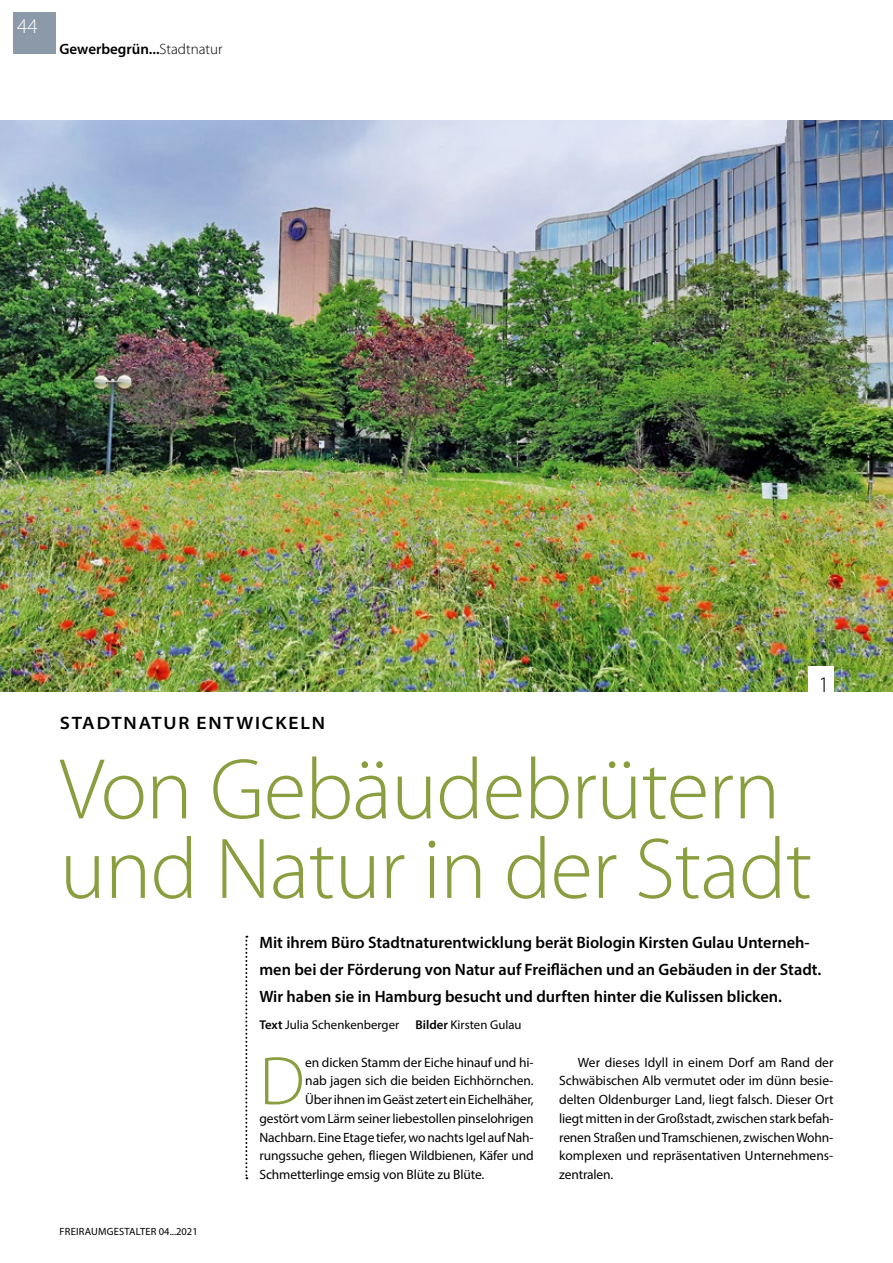
<style>
.page{position:relative;width:893px;height:1263px;background:#fff}
.page>*{position:absolute;margin:0;border:0;box-sizing:border-box;transform-origin:0 0}
.t1{font:300 87px/79.5px "Myriad Pro";letter-spacing:-.01em;color:#899e3e}
.t2{font:300 69.15px "Myriad Pro";color:#899e3e}
.t3{font:300 22.35px "Myriad Pro";color:#000}
.t4{font:300 21px "Myriad Pro";color:#fff}
.t5{font:600 semi-expanded 18px "Myriad Pro";letter-spacing:.1em;color:#000}
.t6{font:600 16.5px/27px "Myriad Pro";color:#000}
.t7{font:600 15px "Myriad Pro";color:#000}
.t8{font:13.5px/18.8px "Myriad Pro";letter-spacing:-.01em;color:#000;text-align:justify}
.t9{font:12.75px "Myriad Pro";color:#000}
.t10{font:10.5px "Myriad Pro";letter-spacing:.02em;color:#000}
.s1{font-weight:300}
.s2{font-weight:600}
</style>
<div class="page">
<div style="left:13px;top:13px;width:42px;height:41px;background:#8c99a9"></div>
<svg style="left:245px;top:936px;width:2px;height:243px"></svg>
<img style="left:0;top:120px;width:893px;height:572px">
<div style="left:808px;top:666px;width:25px;height:26px;background:#fff"></div>
<h3 class="t4" style="left:17px;top:14px;width:22px">44</h3>
<p class="t7" style="left:60px;top:39px;width:165px">Gewerbegrün...<span class="s1">Stadtnatur</span></p>
<h3 class="t5" style="left:60px;top:713px;width:267px">STADTNATUR ENTWICKELN</h3>
<h1 class="t1" style="left:60px;top:751px;width:754px">Von Gebäudebrütern und Natur in der Stadt</h1>
<h3 class="t3" style="left:818px;top:672px;width:12px">1</h3>
<p class="t6" style="left:259px;top:929px;width:563px">Mit ihrem Büro Stadtnaturentwicklung berät Biologin Kirsten Gulau Unterneh&shy;men bei der Förderung von Natur auf Freiflächen und an Gebäuden in der Stadt.<br>Wir haben sie in Hamburg besucht und durften hinter die Kulissen blicken.</p>
<p class="t9" style="left:259px;top:1017px;width:141px"><span class="s2">Text</span> Julia Schenkenberger</p>
<p class="t9" style="left:415px;top:1017px;width:108px"><span class="s2">Bilder</span> Kirsten Gulau</p>
<p class="t10" style="left:60px;top:1225px;width:140px">FREIRAUMGESTALTER 04...2021</p>
<h2 class="t2" style="left:259px;top:1043px;width:47px">D</h2>
<p class="t8" style="left:305px;top:1052px;width:230px">en dicken Stamm der Eiche hinauf und hi-</p>
<p class="t8" style="left:305px;top:1071px;width:230px">nab jagen sich die beiden Eichhörnchen.</p>
<p class="t8" style="left:305px;top:1090px;width:230px">Über ihnen im Geäst zetert ein Eichelhäher,</p>
<p class="t8" style="left:259px;top:1109px;width:276px">gestört vom Lärm seiner liebestollen pinselohrigen</p>
<p class="t8" style="left:259px;top:1127px;width:276px">Nachbarn. Eine Etage tiefer, wo nachts Igel auf Nah-</p>
<p class="t8" style="left:259px;top:1146px;width:276px">rungssuche gehen, fliegen Wildbienen, Käfer und</p>
<p class="t8" style="left:259px;top:1165px;width:226px">Schmetterlinge emsig von Blüte zu Blüte.</p>
<p class="t8" style="left:559px;top:1052px;width:276px;text-indent:19px">Wer dieses Idyll in einem Dorf am Rand der Schwäbischen Alb vermutet oder im dünn besie&shy;delten Oldenburger Land, liegt falsch. Dieser Ort liegt mitten in der Großstadt, zwischen stark befah&shy;renen Straßen und Tramschienen, zwischen Wohn&shy;komplexen und repräsentativen Unternehmens&shy;zentralen.</p>
</div>
